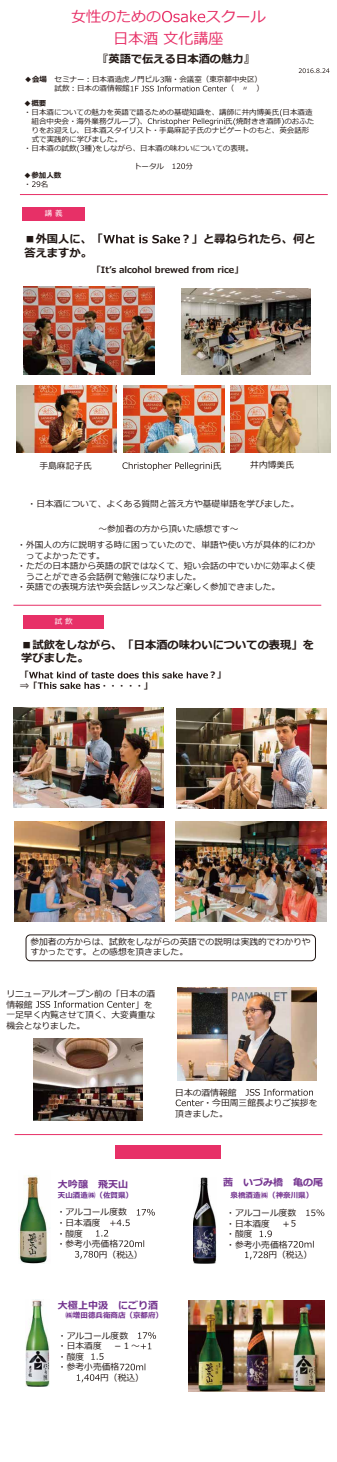
<style>
.page{position:relative;width:337px;height:1462px;background:#fff}
.page>*{position:absolute;margin:0;border:0;box-sizing:border-box;transform-origin:0 0}
.t1{font:15px/21.6px "Meiryo";color:#e73067}
.t2{font:700 11.25px/13.5px "Meiryo";color:#221815}
.t3{font:700 10px "Meiryo";color:#74348f}
.t4{font:8.75px/10.5px "Meiryo";color:#221815}
.t5{font:700 8.75px "Meiryo";letter-spacing:-.005em;color:#221815}
.t6{font:7.5px/9px "Meiryo";color:#221815}
.t7{font:700 7.5px "Meiryo";color:#74348f}
.t8{font:700 7.5px "Meiryo";color:#6c328f}
.t9{font:700 7.5px "Meiryo";color:#221815}
.t10{font:7.5px "Meiryo";color:#fff}
.s1{font-weight:700}
</style>
<div class="page">
<svg style="left:162px;top:11px;width:43px;height:11px"></svg>
<svg style="left:148px;top:118px;width:75px;height:7px"></svg>
<svg style="left:280px;top:109px;width:3px;height:16px"></svg>
<svg style="left:77px;top:145px;width:7px;height:7px"></svg>
<svg style="left:172px;top:163px;width:13px;height:6px"></svg>
<svg style="left:32px;top:181px;width:8px;height:6px"></svg>
<svg style="left:298px;top:68px;width:31px;height:5px"></svg>
<svg style="left:103px;top:235px;width:77px;height:8px"></svg>
<hr style="left:20px;top:194px;width:307px;height:1px;background:#e73067">
<div style="left:23px;top:207px;width:62px;height:14px;background:#e73067"></div>
<svg style="left:131px;top:77px;width:96px;height:14px"></svg>
<img style="left:23px;top:287px;width:132px;height:88px">
<img style="left:124px;top:385px;width:100px;height:67px">
<img style="left:230px;top:385px;width:101px;height:67px">
<img style="left:17px;top:386px;width:100px;height:66px">
<svg style="left:122px;top:462px;width:90px;height:9px"></svg>
<img style="left:181px;top:288px;width:130px;height:87px">
<hr style="left:13px;top:605px;width:308px;height:1px;background:#e73067">
<div style="left:24px;top:615px;width:80px;height:14px;background:#e73067"></div>
<img style="left:176px;top:821px;width:150px;height:100px">
<img style="left:14px;top:821px;width:150px;height:100px">
<img style="left:13px;top:708px;width:150px;height:100px">
<img style="left:176px;top:708px;width:150px;height:100px">
<svg style="left:29px;top:671px;width:179px;height:18px"></svg>
<div style="left:26px;top:934px;width:289px;height:27px;border:1px solid #221815;border-radius:4px"></div>
<div style="left:115px;top:1145px;width:106px;height:14px;background:#e73067"></div>
<hr style="left:15px;top:1134px;width:307px;height:1px;background:#e73067">
<img style="left:177px;top:987px;width:139px;height:93px">
<svg style="left:36px;top:1001px;width:99px;height:6px"></svg>
<svg style="left:245px;top:1089px;width:68px;height:6px"></svg>
<svg style="left:175px;top:1099px;width:28px;height:7px"></svg>
<img style="left:34px;top:1039px;width:108px;height:81px">
<img style="left:26px;top:1299px;width:23px;height:87px">
<img style="left:193px;top:1177px;width:23px;height:87px">
<img style="left:19px;top:1175px;width:31px;height:89px">
<svg style="left:75px;top:1209px;width:80px;height:50px"></svg>
<img style="left:188px;top:1300px;width:136px;height:91px">
<svg style="left:306px;top:1209px;width:18px;height:7px"></svg>
<svg style="left:291px;top:1220px;width:4px;height:6px"></svg>
<svg style="left:259px;top:1230px;width:13px;height:7px"></svg>
<svg style="left:288px;top:1241px;width:25px;height:6px"></svg>
<svg style="left:245px;top:1251px;width:23px;height:8px"></svg>
<svg style="left:138px;top:1332px;width:18px;height:17px"></svg>
<svg style="left:91px;top:1353px;width:12px;height:7px"></svg>
<svg style="left:120px;top:1363px;width:25px;height:7px"></svg>
<svg style="left:77px;top:1374px;width:23px;height:8px"></svg>
<h1 class="t1" style="left:71px;top:7px;width:92px">女性のための</h1>
<h1 class="t1" style="left:113px;top:7px;width:154px;text-indent:92px">スクール日本酒文化講座</h1>
<p class="t2" style="left:97px;top:53px;width:159px">『英語で伝える日本酒の魅力』</p>
<p class="t6" style="left:55px;top:75px;width:209px;text-indent:-30px"><span class="s1">◆会場</span> セミナー：日本酒造虎ノ門ビル 階・会議室（東京都中央区）試飲：日本の酒情報館</p>
<p class="t6" style="left:227px;top:84px;width:39px">（〃）</p>
<p class="t9" style="left:24px;top:98px;width:24px">◆概要</p>
<p class="t6" style="left:31px;top:108px;width:282px;text-indent:-7px">・日本酒についての魅力を英語で語るための基礎知識を、講師に井内博美氏日本酒造組合中央会・海外業務グループ、</p>
<p class="t6" style="left:225px;top:117px;width:91px">氏焼酎きき酒師のおふた</p>
<p class="t6" style="left:31px;top:126px;width:279px">りをお迎えし、日本酒スタイリスト・手島麻記子氏のナビゲートのもと、英会話形</p>
<p class="t6" style="left:32px;top:135px;width:92px">式で実践的に学びました。</p>
<p class="t6" style="left:24px;top:144px;width:230px">・日本酒の試飲 種をしながら、日本酒の味わいについての表現。</p>
<p class="t6" style="left:134px;top:162px;width:31px">トータル</p>
<p class="t6" style="left:185px;top:162px;width:9px">分</p>
<p class="t9" style="left:24px;top:170px;width:39px">◆参加人数</p>
<p class="t6" style="left:24px;top:180px;width:26px">・ 名</p>
<p class="t10" style="left:45px;top:208px;width:19px">講義</p>
<p class="t2" style="left:24px;top:233px;width:80px">■外国人に、「</p>
<p class="t2" style="left:180px;top:233px;width:136px">？」と尋ねられたら、何と</p>
<p class="t2" style="left:24px;top:246px;width:69px">答えますか。</p>
<p class="t5" style="left:92px;top:264px;width:152px">「Itʼs alcohol brewed from rice」</p>
<p class="t4" style="left:39px;top:461px;width:54px">手島麻記子氏</p>
<p class="t4" style="left:212px;top:461px;width:10px">氏</p>
<p class="t4" style="left:250px;top:460px;width:45px">井内博美氏</p>
<p class="t4" style="left:28px;top:499px;width:273px">・日本酒について、よくある質問と答え方や基礎単語を学びました。</p>
<p class="t4" style="left:17px;top:521px;width:299px;line-height:16.4px;text-align:center">～参加者の方から頂いた感想です～<br>・外国人の方に説明する時に困っていたので、単語や使い方が具体的にわか</p>
<p class="t4" style="left:26px;top:551px;width:80px">ってよかったです。</p>
<p class="t4" style="left:17px;top:561px;width:299px">・ただの日本語から英語の訳ではなくて、短い会話の中でいかに効率よく使</p>
<p class="t4" style="left:26px;top:572px;width:177px">うことができる会話例で勉強になりました。</p>
<p class="t4" style="left:17px;top:582px;width:264px">・英語での表現方法や英会話レッスンなど楽しく参加できました。</p>
<p class="t10" style="left:55px;top:616px;width:19px">試飲</p>
<p class="t2" style="left:21px;top:638px;width:294px">■試飲をしながら、「日本酒の味わいについての表現」を学びました。</p>
<p class="t5" style="left:20px;top:669px;width:10px">「</p>
<p class="t5" style="left:208px;top:669px;width:19px">？」</p>
<p class="t5" style="left:20px;top:679px;width:19px">⇒「</p>
<p class="t5" style="left:100px;top:679px;width:54px">・・・・・」</p>
<p class="t4" style="left:30px;top:936px;width:281px">参加者の方からは、試飲をしながらの英語での説明は実践的でわかりやすかったです。との感想を頂きました。</p>
<p class="t4" style="left:6px;top:989px;width:150px">リニューアルオープン前の「日本の酒情報館</p>
<p class="t4" style="left:6px;top:999px;width:150px;line-height:10.7px;text-indent:129px">」を一足早く内覧させて頂く、大変貴重な機会となりました。</p>
<p class="t4" style="left:175px;top:1087px;width:63px">日本の酒情報館</p>
<p class="t4" style="left:203px;top:1098px;width:115px">・今田周三館長よりご挨拶を</p>
<p class="t4" style="left:175px;top:1108px;width:54px">頂きました。</p>
<p class="t3" style="left:58px;top:1177px;width:72px">大吟醸 飛天山</p>
<p class="t8" style="left:58px;top:1189px;width:76px">天山酒造㈱（佐賀県）</p>
<p class="t4" style="left:57px;top:1207px;width:71px">・アルコール度数</p>
<p class="t4" style="left:57px;top:1218px;width:45px">・日本酒度</p>
<p class="t4" style="left:57px;top:1228px;width:28px">・酸度</p>
<p class="t4" style="left:57px;top:1239px;width:63px">・参考小売価格</p>
<p class="t4" style="left:99px;top:1249px;width:45px">円（税込）</p>
<p class="t3" style="left:58px;top:1298px;width:102px">大極上中汲 にごり酒</p>
<p class="t7" style="left:65px;top:1310px;width:99px">㈱増田徳兵衛商店（京都府）</p>
<p class="t4" style="left:58px;top:1330px;width:72px">・アルコール度数・日本酒度</p>
<p class="t4" style="left:113px;top:1341px;width:28px">－１～</p>
<p class="t4" style="left:58px;top:1351px;width:28px">・酸度</p>
<p class="t4" style="left:58px;top:1362px;width:63px">・参考小売価格</p>
<p class="t4" style="left:100px;top:1372px;width:45px">円（税込）</p>
<p class="t3" style="left:223px;top:1176px;width:102px">茜 いづみ橋 亀の尾</p>
<p class="t7" style="left:230px;top:1190px;width:84px">泉橋酒造㈱（神奈川県）</p>
<p class="t4" style="left:226px;top:1208px;width:71px">・アルコール度数・日本酒度</p>
<p class="t4" style="left:282px;top:1218px;width:10px">＋</p>
<p class="t4" style="left:226px;top:1229px;width:28px">・酸度</p>
<p class="t4" style="left:226px;top:1239px;width:63px">・参考小売価格</p>
<p class="t4" style="left:268px;top:1250px;width:45px">円（税込）</p>
</div>
